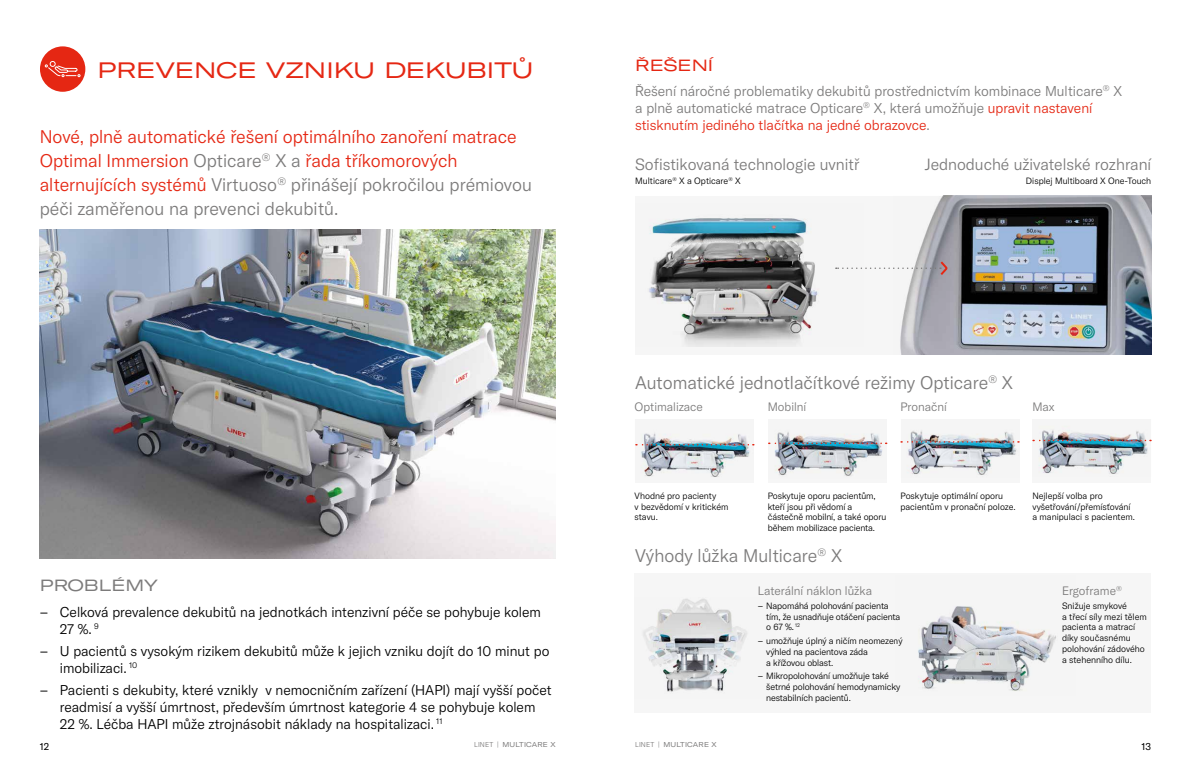
<style>
.page{position:relative;width:1191px;height:766px;background:#fff}
.page>*{position:absolute;margin:0;border:0;box-sizing:border-box;transform-origin:0 0}
.t1{font:22px "GT America Exp Rg";color:#e52713}
.t2{font:300 18px/24px "GT America";color:#e52713}
.t3{font:300 18px "GT America";color:#7c7b7b}
.t4{font:300 16px "GT America";color:#7c7b7b}
.t5{font:16px "GT America Exp Rg";color:#7c7b7b}
.t6{font:16px "GT America Exp Rg";color:#e52713}
.t7{font:300 14px/16.8px "GT America";color:#000}
.t8{font:300 14px/16.8px "GT America";color:#7c7b7b}
.t9{font:300 12px "GT America";color:#7c7b7b}
.t10{font:10px "GT America";color:#000}
.t11{font:300 9px/10.8px "GT America";letter-spacing:-.01em;color:#000}
.t12{font:expanded 7px "GT America";letter-spacing:.025em;color:#7c7b7b}
.s1{color:#7c7b7b}
.s2{color:#e52713}
.s3{font-weight:300;font-stretch:normal}
</style>
<div class="page">
<div style="left:634px;top:573px;width:517px;height:138px;background:#f6f6f6"></div>
<img style="left:643px;top:599px;width:104px;height:93px">
<img style="left:40px;top:229px;width:516px;height:329px">
<div style="left:635px;top:419px;width:118px;height:64px;background:#f6f6f6"></div>
<img style="left:635px;top:433px;width:118px;height:44px">
<div style="left:900px;top:419px;width:119px;height:64px;background:#f6f6f6"></div>
<img style="left:900px;top:431px;width:119px;height:44px">
<div style="left:1032px;top:419px;width:119px;height:64px;background:#f6f6f6"></div>
<img style="left:1032px;top:430px;width:119px;height:44px">
<div style="left:768px;top:419px;width:118px;height:64px;background:#f6f6f6"></div>
<img style="left:768px;top:432px;width:114px;height:44px">
<img style="left:918px;top:606px;width:138px;height:85px">
<div style="left:635px;top:196px;width:258px;height:158px;background:#f6f6f6"></div>
<img style="left:649px;top:218px;width:187px;height:128px">
<img style="left:899px;top:196px;width:252px;height:158px">
<svg style="left:636px;top:444px;width:118px;height:1px"></svg>
<svg style="left:769px;top:442px;width:117px;height:2px"></svg>
<svg style="left:901px;top:441px;width:118px;height:1px"></svg>
<svg style="left:1033px;top:439px;width:118px;height:2px"></svg>
<div style="left:40px;top:46px;width:45px;height:46px;background:#e52713;border-radius:50%"></div>
<svg style="left:44px;top:61px;width:37px;height:17px"></svg>
<svg style="left:836px;top:259px;width:113px;height:18px"></svg>
<h1 class="t1" style="left:97px;top:57px;width:437px">PREVENCE VZNIKU DEKUBITŮ</h1>
<h2 class="t2" style="left:40px;top:124px;width:494px">Nové, plně automatické řešení optimálního zanoření matrace Optimal Immersion <span class="s1">Opticare</span><sup>®</sup> <span class="s1">X a</span> řada tříkomorových alternujících systémů <span class="s1">Virtuoso</span><sup>®</sup> <span class="s1">přinášejí pokročilou prémiovou péči zaměřenou na prevenci dekubitů.</span></h2>
<h3 class="t5" style="left:40px;top:576px;width:119px">PROBLÉMY</h3>
<h3 class="t7" style="left:60px;top:603px;width:482px;text-indent:-20px">– Celková prevalence dekubitů na jednotkách intenzivní péče se pohybuje kolem<br>27 %. <sup>9</sup></h3>
<h3 class="t7" style="left:60px;top:642px;width:491px;text-indent:-20px">– U pacientů s vysokým rizikem dekubitů může k jejich vzniku dojít do 10 minut po imobilizaci. <sup>10</sup></h3>
<h3 class="t7" style="left:60px;top:681px;width:493px;text-indent:-20px">– Pacienti s dekubity, které vznikly v nemocničním zařízení (HAPI) mají vyšší počet readmisí a vyšší úmrtnost, především úmrtnost kategorie 4 se pohybuje kolem<br>22 %. Léčba HAPI může ztrojnásobit náklady na hospitalizaci. <sup>11</sup></h3>
<h3 class="t6" style="left:635px;top:56px;width:80px">ŘEŠENÍ</h3>
<h3 class="t8" style="left:635px;top:83px;width:488px">Řešení náročné problematiky dekubitů prostřednictvím kombinace Multicare<sup>®</sup> X a plně automatické matrace Opticare<sup>®</sup> X, která umožňuje <span class="s2">upravit nastavení stisknutím jediného tlačítka na jedné obrazovce</span>.</h3>
<h3 class="t4" style="left:635px;top:155px;width:226px">Sofistikovaná technologie uvnitř</h3>
<p class="t11" style="left:635px;top:175px;width:107px">Multicare<sup>®</sup> X a Opticare<sup>®</sup> X</p>
<h3 class="t4" style="left:924px;top:155px;width:228px">Jednoduché uživatelské rozhraní</h3>
<p class="t11" style="left:1026px;top:175px;width:127px">Displej Multiboard X One-Touch</p>
<h2 class="t3" style="left:635px;top:372px;width:379px">Automatické jednotlačítkové režimy Opticare<sup>®</sup> X</h2>
<h3 class="t9" style="left:634px;top:400px;width:70px">Optimalizace</h3>
<h3 class="t9" style="left:767px;top:400px;width:40px">Mobilní</h3>
<h3 class="t9" style="left:900px;top:400px;width:48px">Pronační</h3>
<h3 class="t9" style="left:1032px;top:400px;width:24px">Max</h3>
<p class="t11" style="left:634px;top:490px;width:95px">Vhodné pro pacienty<br>v bezvědomí v kritickém stavu.</p>
<p class="t11" style="left:767px;top:490px;width:120px">Poskytuje oporu pacientům, kteří jsou při vědomí a částečně mobilní, a také oporu během mobilizace pacienta.</p>
<p class="t11" style="left:900px;top:490px;width:117px">Poskytuje optimální oporu pacientům v pronační poloze.</p>
<p class="t11" style="left:1032px;top:490px;width:104px">Nejlepší volba pro vyšetřování/přemísťování a manipulaci s pacientem.</p>
<h2 class="t3" style="left:635px;top:544px;width:208px">Výhody lůžka Multicare<sup>®</sup> X</h2>
<h3 class="t9" style="left:757px;top:583px;width:116px">Laterální náklon lůžka</h3>
<p class="t11" style="left:766px;top:600px;width:136px;text-indent:-9px">– Napomáhá polohování pacienta tím, že usnadňuje otáčení pacienta o 67 %. <sup>12</sup></p>
<p class="t11" style="left:766px;top:635px;width:138px;text-indent:-9px">– umožňuje úplný a ničím neomezený výhled na pacientova záda<br>a křížovou oblast.</p>
<p class="t11" style="left:766px;top:670px;width:136px;text-indent:-9px">– Mikropolohování umožňuje také šetrné polohování hemodynamicky nestabilních pacientů.</p>
<h3 class="t9" style="left:1062px;top:583px;width:61px">Ergoframe<sup>®</sup></h3>
<p class="t11" style="left:1062px;top:600px;width:86px">Snižuje smykové<br>a třecí síly mezi tělem pacienta a matrací díky současnému polohování zádového a stehenního dílu.</p>
<p class="t10" style="left:40px;top:740px;width:11px">12</p>
<p class="t12" style="left:474px;top:740px;width:83px"><span class="s3">LINET |</span> MULTICARE X</p>
<p class="t12" style="left:635px;top:740px;width:83px"><span class="s3">LINET |</span> MULTICARE X</p>
<p class="t10" style="left:1141px;top:740px;width:11px">13</p>
</div>
